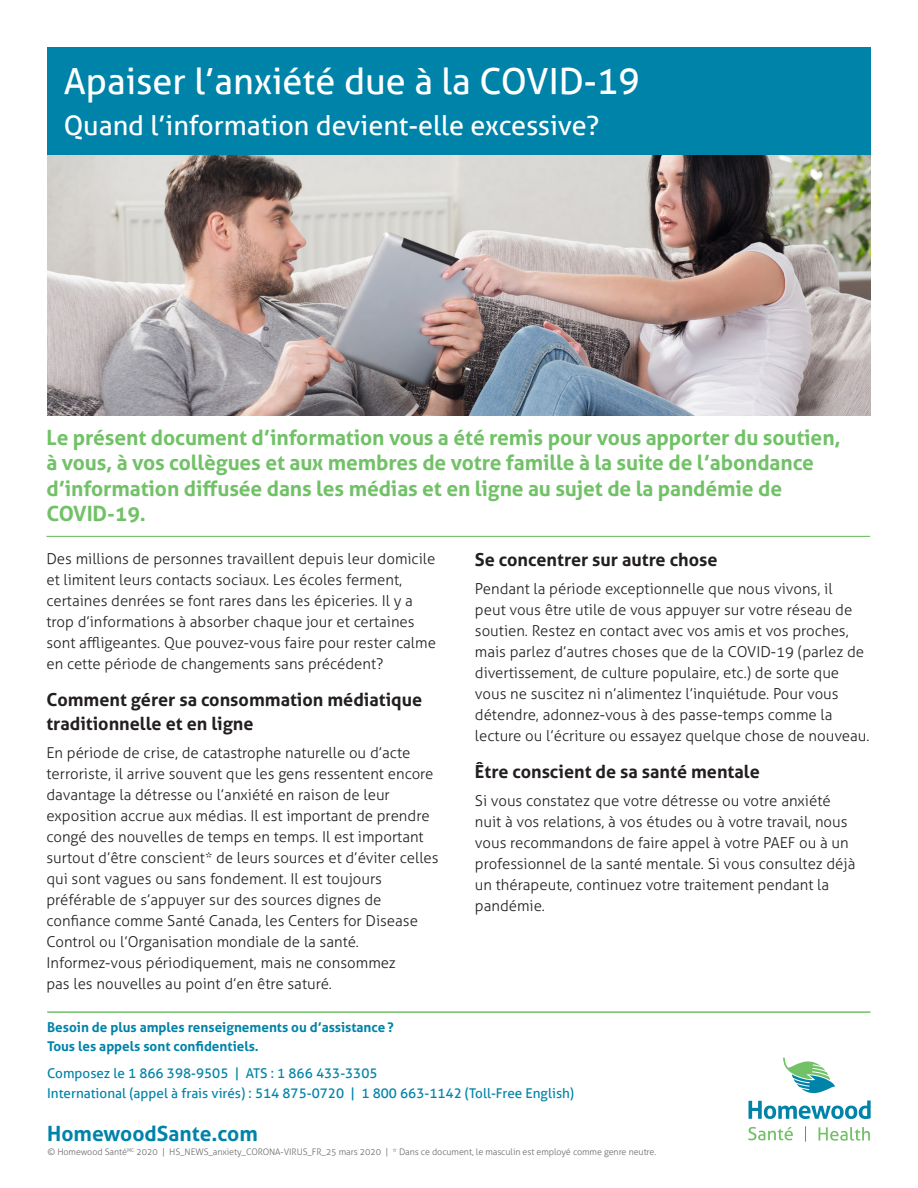
<style>
.page{position:relative;width:918px;height:1188px;background:#fff}
.page>*{position:absolute;margin:0;border:0;box-sizing:border-box;transform-origin:0 0}
.Byline{font:36px "Aller";color:#fff}
.Byline-2{font:27px "Aller";color:#fff}
.BodyCopy{font:700 21px/25.5px "Aller";letter-spacing:-.005em;color:#71c167}
.BodyCopy-2{font:700 21px "Aller";color:#0083a9}
.BodyCopy-3{font:700 18px/24px "Aller";color:#231f20}
.BodyCopy-4{font:300 15px/21px "Aller";color:#231f20}
.BodyCopy-5{font:13.5px "Aller";color:#0083a9}
.BodyCopy-6{font:700 13.5px/19.5px "Aller";color:#0083a9}
.BodyCopy-7{font:300 9px "Aller";letter-spacing:-.01em;color:#6c6d70}
</style>
<div class="page">
<div style="left:47px;top:47px;width:824px;height:108px;background:#0083a9"></div>
<svg style="left:749px;top:1057px;width:122px;height:62px"></svg>
<svg style="left:819px;top:1127px;width:51px;height:14px"></svg>
<svg style="left:748px;top:1127px;width:45px;height:13px"></svg>
<svg style="left:805px;top:1126px;width:1px;height:16px"></svg>
<hr style="left:47px;top:1011px;width:823px;height:2px;background:#71c167">
<hr style="left:46px;top:536px;width:824px;height:1px;background:#71c167">
<img style="left:47px;top:155px;width:824px;height:261px">
<p class="Byline" style="left:64px;top:59px;width:578px">Apaiser l’anxiété due à la COVID-19</p>
<p class="Byline-2" style="left:64px;top:109px;width:537px">Quand l’information devient-elle excessive?</p>
<p class="BodyCopy" style="left:46px;top:424px;width:796px">Le présent document d’information vous a été remis pour vous apporter du soutien, à vous, à vos collègues et aux membres de votre famille à la suite de l’abondance d’information diffusée dans les médias et en ligne au sujet de la pandémie de COVID-19.</p>
<p class="BodyCopy-4" style="left:46px;top:548px;width:391px">Des millions de personnes travaillent depuis leur domicile et limitent leurs contacts sociaux. Les écoles ferment, certaines denrées se font rares dans les épiceries. Il y a trop d’informations à absorber chaque jour et certaines sont affligeantes. Que pouvez-vous faire pour rester calme en cette période de changements sans précédent?</p>
<p class="BodyCopy-3" style="left:46px;top:688px;width:377px">Comment gérer sa consommation médiatique traditionnelle et en ligne</p>
<p class="BodyCopy-4" style="left:46px;top:742px;width:394px">En période de crise, de catastrophe naturelle ou d’acte terroriste, il arrive souvent que les gens ressentent encore davantage la détresse ou l’anxiété en raison de leur exposition accrue aux médias. Il est important de prendre congé des nouvelles de temps en temps. Il est important surtout d’être conscient* de leurs sources et d’éviter celles qui sont vagues ou sans fondement. Il est toujours préférable de s’appuyer sur des sources dignes de confiance comme Santé Canada, les Centers for Disease Control ou l’Organisation mondiale de la santé.<br>Informez-vous périodiquement, mais ne consommez<br>pas les nouvelles au point d’en être saturé.</p>
<p class="BodyCopy-3" style="left:475px;top:548px;width:244px">Se concentrer sur autre chose</p>
<p class="BodyCopy-4" style="left:475px;top:578px;width:396px">Pendant la période exceptionnelle que nous vivons, il<br>peut vous être utile de vous appuyer sur votre réseau de soutien. Restez en contact avec vos amis et vos proches, mais parlez d’autres choses que de la COVID-19 (parlez de divertissement, de culture populaire, etc.) de sorte que vous ne suscitez ni n’alimentez l’inquiétude. Pour vous détendre, adonnez-vous à des passe-temps comme la lecture ou l’écriture ou essayez quelque chose de nouveau.</p>
<p class="BodyCopy-3" style="left:475px;top:760px;width:286px">Être conscient de sa santé mentale</p>
<p class="BodyCopy-4" style="left:475px;top:790px;width:382px">Si vous constatez que votre détresse ou votre anxiété nuit à vos relations, à vos études ou à votre travail, nous vous recommandons de faire appel à votre PAEF ou à un professionnel de la santé mentale. Si vous consultez déjà un thérapeute, continuez votre traitement pendant la pandémie.</p>
<p class="BodyCopy-6" style="left:47px;top:1017px;width:348px">Besoin de plus amples renseignements ou d’assistance?<br>Tous les appels sont confidentiels.</p>
<p class="BodyCopy-5" style="left:47px;top:1065px;width:332px">Composez le 1 866 398-9505 | ATS : 1 866 433-3305</p>
<p class="BodyCopy-5" style="left:47px;top:1085px;width:529px">International (appel à frais virés) : 514 875-0720 | 1 800 663-1142 (Toll-Free English)</p>
<p class="BodyCopy-2" style="left:47px;top:1120px;width:212px">HomewoodSante.com</p>
<p class="BodyCopy-7" style="left:48px;top:1146px;width:610px">© Homewood Santé<sup>MC</sup> 2020 | HS_NEWS_anxiety_CORONA-VIRUS_FR_25 mars 2020 | * Dans ce document, le masculin est employé comme genre neutre.</p>
</div>
